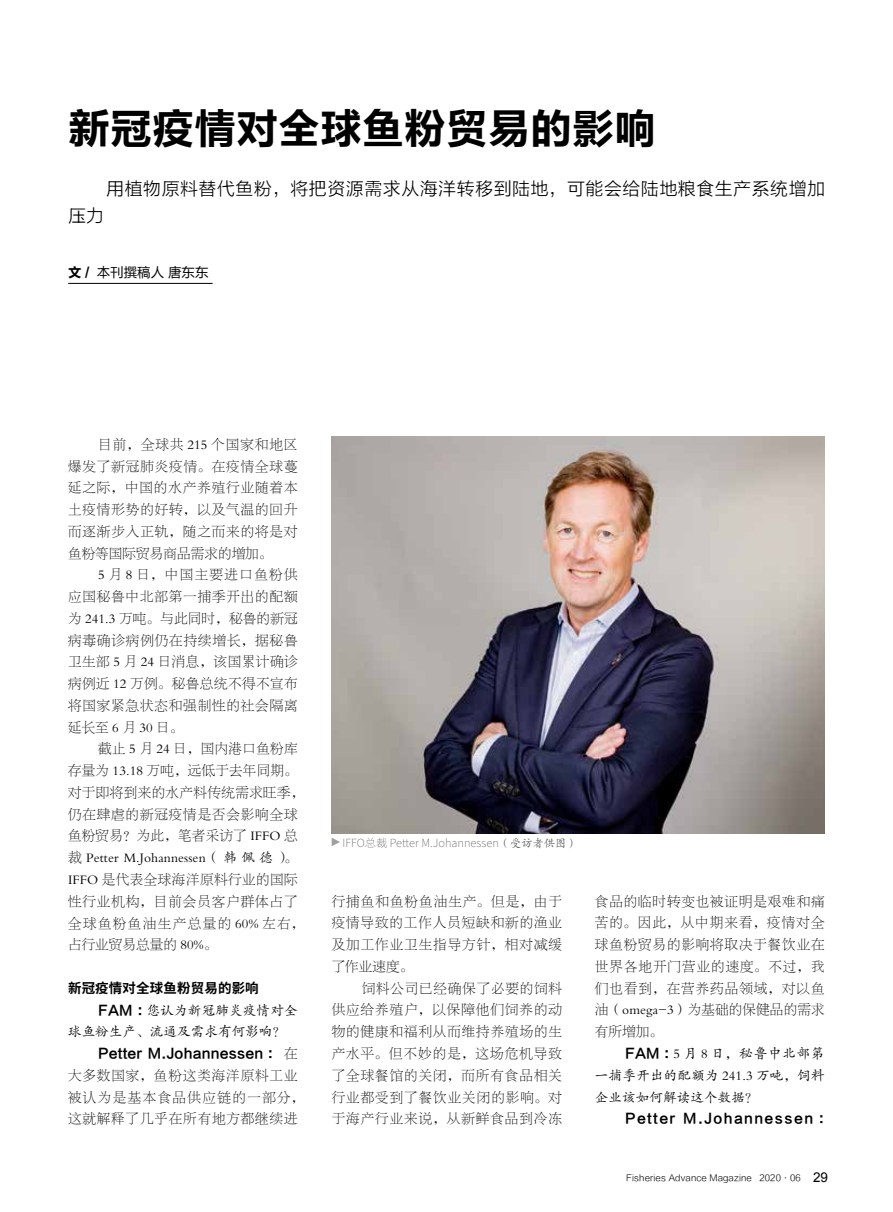
<style>
.page{position:relative;width:893px;height:1212px;background:#fff}
.page>*{position:absolute;margin:0;border:0;box-sizing:border-box;transform-origin:0 0}
.t1{font:42px "FZLTCHJW GB1 0";color:#000}
.t2{font:18px "FZLTXHK";letter-spacing:.025em;color:#000}
.t3{font:13.5px/21.8px "FZBSJW GB1 0";letter-spacing:.065em;color:#000;text-align:justify}
.t4{font:13.5px/21.8px "FZBSJW GB1 0";letter-spacing:.035em;color:#000}
.t5{font:13.5px/21.8px "FZKTJW GB1 0";letter-spacing:.02em;color:#000}
.t6{font:13.5px "FZLTCHJW GB1 0";letter-spacing:.01em;color:#000}
.t7{font:13.5px "FZLTCHJW GB1 0";letter-spacing:.1em;color:#000}
.t8{font:700 13.5px "Source Han Sans CN";letter-spacing:.01em;color:#000}
.t9{font:13.5px "FZLTHJW GB1 0";color:#000}
.t10{font:200 11.25px "Source Han Sans CN";color:#595757}
.t11{font:9px "FZLTXHK";color:#000}
.s1{font-family:"FZLTCHJW GB1 0"}
.s2{font-family:"FZKTJW GB1 0"}
.s3{font-family:"FZBSJW GB1 0"}
.s4{font-family:"FZKTJW GB1 0";font-weight:400}
.s5{font-family:"Arial";font-size:13.5px}
</style>
<div class="page">
<hr style="left:68px;top:283px;width:145px;height:1px;background:#000">
<img style="left:332px;top:436px;width:493px;height:397px">
<svg style="left:332px;top:838px;width:8px;height:8px"></svg>
<h1 class="t1" style="left:68px;top:105px;width:589px">新冠疫情对全球鱼粉贸易的影响</h1>
<h2 class="t2" style="left:106px;top:178px;width:720px">用植物原料替代鱼粉，将把资源需求从海洋转移到陆地，可能会给陆地粮食生产系统增加</h2>
<h2 class="t2" style="left:68px;top:205px;width:37px">压力</h2>
<p class="t9" style="left:68px;top:265px;width:142px"><span class="s1">文 /</span> 本刊撰稿人 唐东东</p>
<p class="t3" style="left:68px;top:434px;width:231px;text-indent:30px">目前，全球共 215 个国家和地区爆发了新冠肺炎疫情。在疫情全球蔓延之际，中国的水产养殖行业随着本土疫情形势的好转，以及气温的回升而逐渐步入正轨，随之而来的将是对鱼粉等国际贸易商品需求的增加。</p>
<p class="t3" style="left:68px;top:564px;width:231px;text-indent:30px">5 月 8 日，中国主要进口鱼粉供应国秘鲁中北部第一捕季开出的配额为 241.3 万吨。与此同时，秘鲁的新冠病毒确诊病例仍在持续增长，据秘鲁卫生部 5 月 24 日消息，该国累计确诊病例近 12 万例。秘鲁总统不得不宣布将国家紧急状态和强制性的社会隔离延长至 6 月 30 日。</p>
<p class="t4" style="left:68px;top:738px;width:238px;text-indent:30px">截止 5 月 24 日，国内港口鱼粉库存量为 13.18 万吨，远低于去年同期。对于即将到来的水产料传统需求旺季，仍在肆虐的新冠疫情是否会影响全球鱼粉贸易？为此，笔者采访了 IFFO 总裁 Petter M.Johannessen<span class="s2">（韩佩德）</span>。<br>IFFO 是代表全球海洋原料行业的国际性行业机构，目前会员客户群体占了全球鱼粉鱼油生产总量的 60% 左右，占行业贸易总量的 80%。</p>
<p class="t8" style="left:68px;top:981px;width:192px">新冠疫情对全球鱼粉贸易的影响</p>
<p class="t5" style="left:68px;top:999px;width:231px;text-indent:30px"><span class="s1">FAM ：</span>您认为新冠肺炎疫情对全球鱼粉生产、流通及需求有何影响？</p>
<p class="t6" style="left:98px;top:1046px;width:201px">Petter M.Johannessen ：<span class="s3">在</span></p>
<p class="t3" style="left:68px;top:1065px;width:238px;text-align:left">大多数国家，鱼粉这类海洋原料工业被认为是基本食品供应链的一部分，这就解释了几乎在所有地方都继续进</p>
<p class="t10" style="left:342px;top:836px;width:237px">IFFO总裁 Petter M.Johannessen<span class="s4">（受访者供图）</span></p>
<p class="t3" style="left:332px;top:891px;width:232px">行捕鱼和鱼粉鱼油生产。但是，由于疫情导致的工作人员短缺和新的渔业及加工作业卫生指导方针，相对减缓了作业速度。</p>
<p class="t3" style="left:332px;top:978px;width:232px;text-indent:30px">饲料公司已经确保了必要的饲料供应给养殖户，以保障他们饲养的动物的健康和福利从而维持养殖场的生产水平。但不妙的是，这场危机导致了全球餐馆的关闭，而所有食品相关行业都受到了餐饮业关闭的影响。对于海产行业来说，从新鲜食品到冷冻</p>
<p class="t3" style="left:595px;top:891px;width:231px">食品的临时转变也被证明是艰难和痛苦的。因此，从中期来看，疫情对全球鱼粉贸易的影响将取决于餐饮业在世界各地开门营业的速度。不过，我们也看到，在营养药品领域，对以鱼油（omega-3）为基础的保健品的需求有所增加。</p>
<p class="t5" style="left:595px;top:1043px;width:231px;text-align:justify;text-indent:30px"><span class="s1">FAM ：</span>5 月 8 日，秘鲁中北部第一捕季开出的配额为 241.3 万吨，饲料企业该如何解读这个数据？</p>
<p class="t7" style="left:625px;top:1111px;width:208px">Petter M.Johannessen ：</p>
<p class="t11" style="left:626px;top:1173px;width:203px">Fisheries Advance Magazine 2020·06 <span class="s5">29</span></p>
</div>
